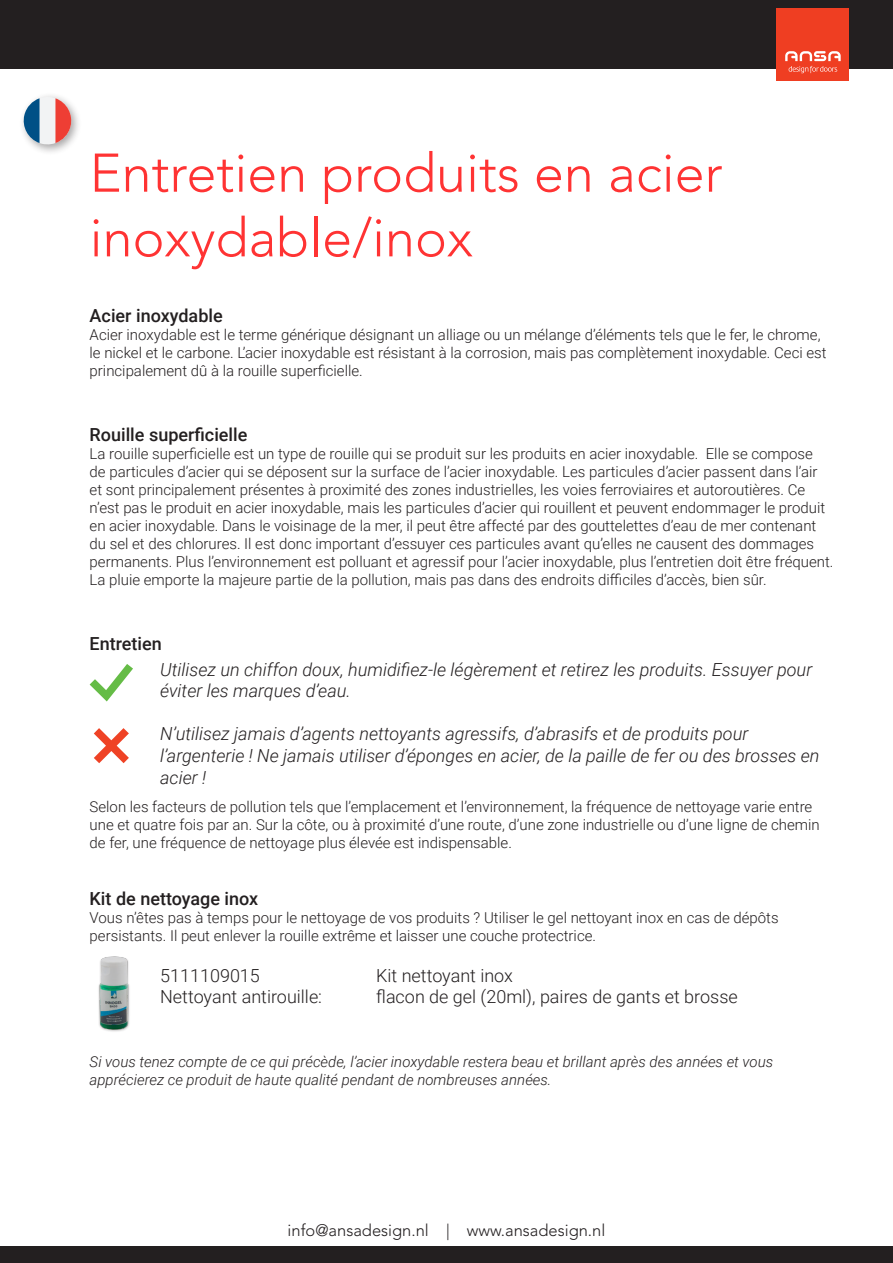
<style>
.page{position:relative;width:893px;height:1263px;background:#fff}
.page>*{position:absolute;margin:0;border:0;box-sizing:border-box;transform-origin:0 0}
.t1{font:300 53.85px "Avenir LT Std";color:#f33}
.t2{font:italic 300 18px/21.6px "Roboto";color:#231f20}
.t3{font:300 18px "Roboto";color:#231f20}
.t4{font:500 18px "Roboto";color:#231f20}
.t5{font:300 16.5px "Avenir LT Std";color:#231f20}
.t6{font:300 15px/18px "Roboto";color:#231f20}
.t7{font:italic 300 15px/18px "Roboto";color:#231f20}
</style>
<div class="page">
<div style="left:0;top:1246px;width:893px;height:17px;background:#231f20"></div>
<div style="left:0;top:0;width:893px;height:69px;background:#231f20"></div>
<div style="left:777px;top:8px;width:72px;height:72px;background:#ef3e22"></div>
<svg style="left:785px;top:51px;width:56px;height:22px"></svg>
<img style="left:98px;top:956px;width:32px;height:76px">
<svg style="left:90px;top:664px;width:43px;height:37px"></svg>
<svg style="left:94px;top:728px;width:35px;height:35px"></svg>
<div style="left:19px;top:92px;width:63px;height:64px;background:#231f20;opacity:.4"></div>
<svg style="left:21px;top:94px;width:53px;height:53px"></svg>
<p class="t1" style="left:90px;top:141px;width:634px">Entretien produits en acier</p>
<p class="t1" style="left:90px;top:206px;width:385px">inoxydable/inox</p>
<p class="t4" style="left:90px;top:303px;width:135px">Acier inoxydable</p>
<p class="t6" style="left:90px;top:325px;width:738px">Acier inoxydable est le terme générique désignant un alliage ou un mélange d’éléments tels que le fer, le chrome, le nickel et le carbone. L’acier inoxydable est résistant à la corrosion, mais pas complètement inoxydable. Ceci est principalement dû à la rouille superficielle.</p>
<p class="t4" style="left:90px;top:422px;width:159px">Rouille superficielle</p>
<p class="t6" style="left:90px;top:444px;width:745px">La rouille superficielle est un type de rouille qui se produit sur les produits en acier inoxydable. Elle se compose<br>de particules d’acier qui se déposent sur la surface de l’acier inoxydable. Les particules d’acier passent dans l’air et sont principalement présentes à proximité des zones industrielles, les voies ferroviaires et autoroutières. Ce n’est pas le produit en acier inoxydable, mais les particules d’acier qui rouillent et peuvent endommager le produit en acier inoxydable. Dans le voisinage de la mer, il peut être affecté par des gouttelettes d’eau de mer contenant du sel et des chlorures. Il est donc important d’essuyer ces particules avant qu’elles ne causent des dommages permanents. Plus l’environnement est polluant et agressif pour l’acier inoxydable, plus l’entretien doit être fréquent.<br>La pluie emporte la majeure partie de la pollution, mais pas dans des endroits difficiles d’accès, bien sûr.</p>
<p class="t4" style="left:90px;top:630px;width:74px">Entretien</p>
<p class="t2" style="left:160px;top:658px;width:654px">Utilisez un chiffon doux, humidifiez-le légèrement et retirez les produits. Essuyer pour éviter les marques d’eau.</p>
<p class="t2" style="left:160px;top:722px;width:661px">N’utilisez jamais d’agents nettoyants agressifs, d’abrasifs et de produits pour l’argenterie ! Ne jamais utiliser d’éponges en acier, de la paille de fer ou des brosses en acier !</p>
<p class="t6" style="left:90px;top:797px;width:732px">Selon les facteurs de pollution tels que l’emplacement et l’environnement, la fréquence de nettoyage varie entre une et quatre fois par an. Sur la côte, ou à proximité d’une route, d’une zone industrielle ou d’une ligne de chemin de fer, une fréquence de nettoyage plus élevée est indispensable.</p>
<p class="t4" style="left:90px;top:886px;width:170px">Kit de nettoyage inox</p>
<p class="t6" style="left:90px;top:908px;width:690px">Vous n’êtes pas à temps pour le nettoyage de vos produits ? Utiliser le gel nettoyant inox en cas de dépôts persistants. Il peut enlever la rouille extrême et laisser une couche protectrice.</p>
<p class="t3" style="left:160px;top:963px;width:101px">5111109015</p>
<p class="t3" style="left:376px;top:963px;width:138px">Kit nettoyant inox</p>
<p class="t3" style="left:160px;top:984px;width:163px">Nettoyant antirouille:</p>
<p class="t3" style="left:376px;top:984px;width:363px">flacon de gel (20ml), paires de gants et brosse</p>
<p class="t7" style="left:90px;top:1052px;width:685px">Si vous tenez compte de ce qui précède, l’acier inoxydable restera beau et brillant après des années et vous apprécierez ce produit de haute qualité pendant de nombreuses années.</p>
<p class="t5" style="left:288px;top:1220px;width:319px">info@ansadesign.nl | www.ansadesign.nl</p>
</div>
